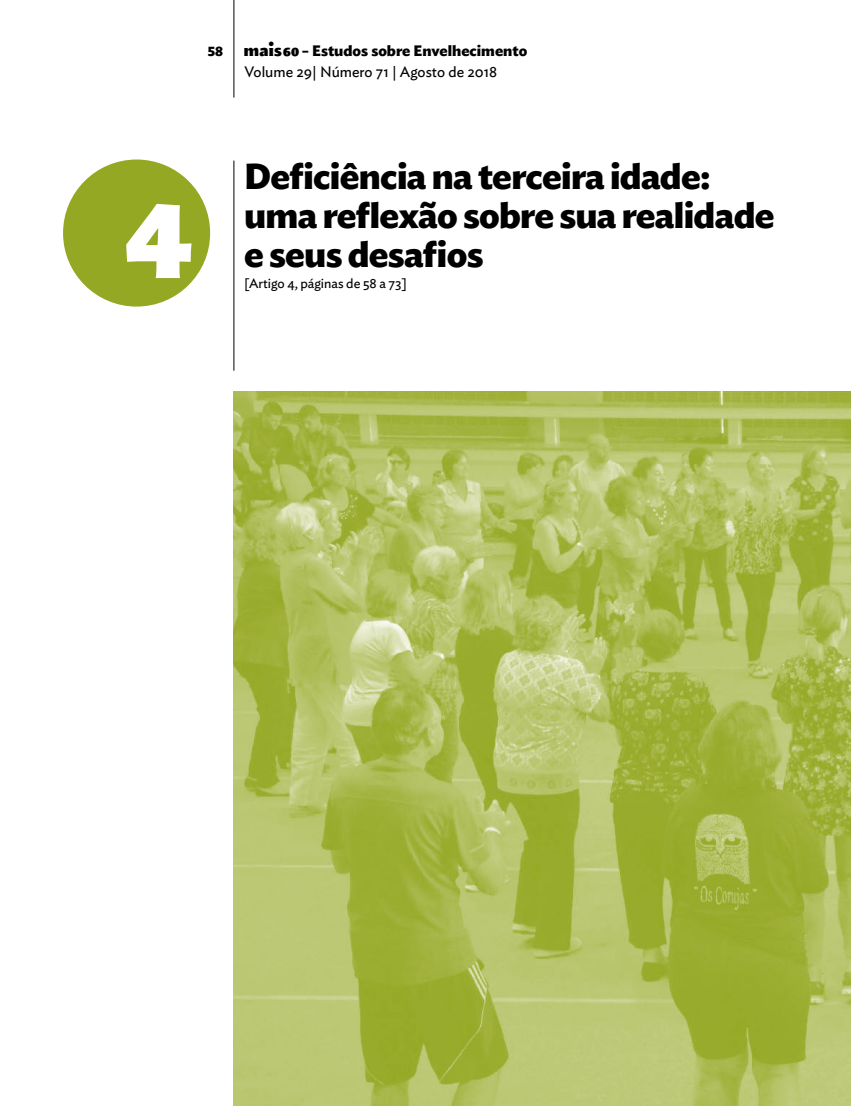
<style>
.page{position:relative;width:851px;height:1106px;background:#fff}
.page>*{position:absolute;margin:0;border:0;box-sizing:border-box;transform-origin:0 0}
.t1{font:900 106.05px "Ideal Sans";color:#fff}
.t2{font:700 36px/39px "Ideal Sans";letter-spacing:-.02em;color:#000}
.t3{font:15px/21px "Ideal Sans";color:#000;text-align:center}
.t4{font:13.5px "Ideal Sans";color:#000}
.s1{font-weight:700;font-size:13.5px}
.s2{font-family:"Logo Mais";font-size:21px}
.s3{font-weight:700}
</style>
<div class="page">
<div style="left:63px;top:159px;width:147px;height:147px;background:#95a823;border-radius:50%"></div>
<hr style="left:233px;top:161px;width:1px;height:210px;background:#000">
<hr style="left:233px;top:0;width:1px;height:98px;background:#000">
<img style="left:234px;top:392px;width:616px;height:714px">
<p class="t3" style="left:208px;top:39px;width:321px"><span class="s1">58</span> <span class="s2">b</span> <span class="s3">– Estudos sobre Envelhecimento<br></span>Volume 29| Número 71 | Agosto de 2018</p>
<h1 class="t1" style="left:125px;top:154px;width:69px">4</h1>
<p class="t2" style="left:244px;top:154px;width:531px">Deficiência na terceira idade: uma reflexão sobre sua realidade e seus desafios</p>
<p class="t4" style="left:244px;top:273px;width:164px">[Artigo 4, páginas de 58 a 73]</p>
</div>
